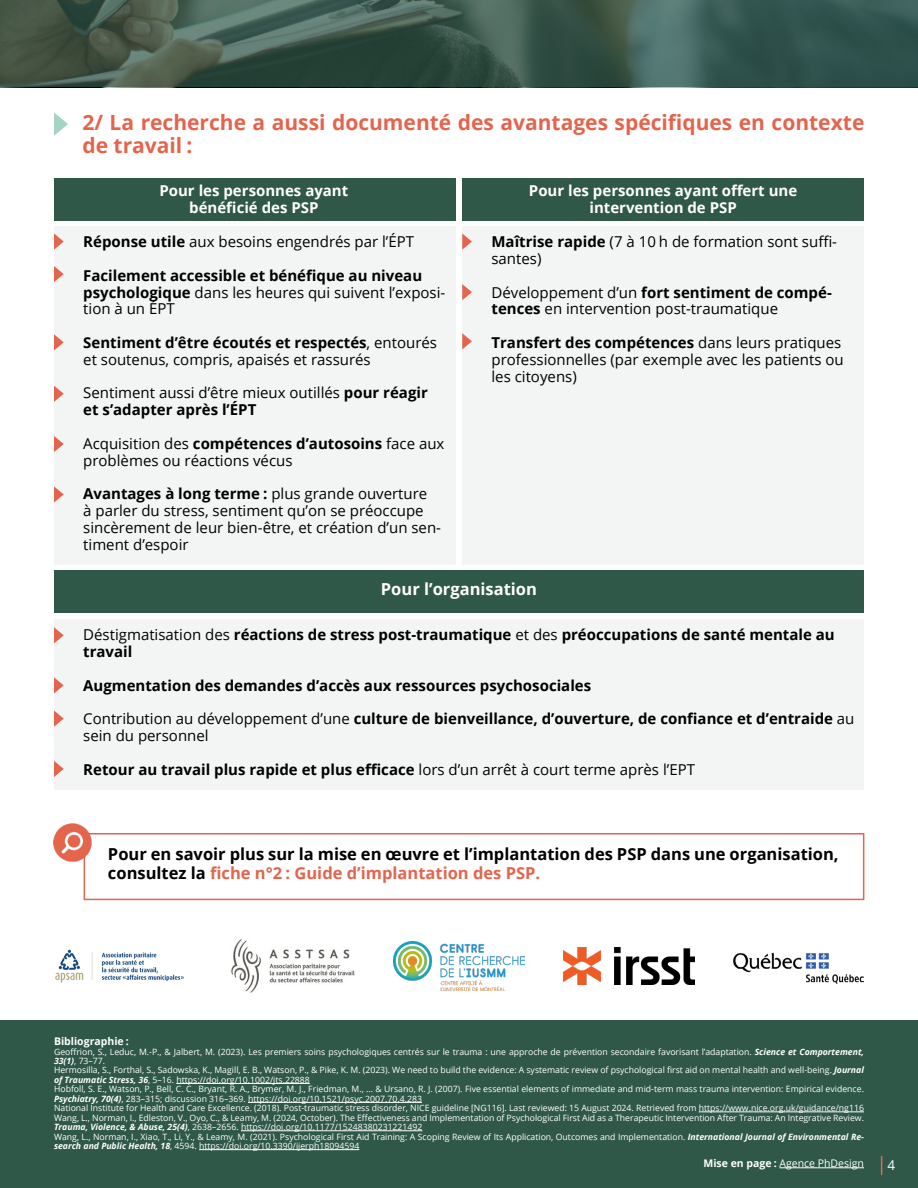
<style>
.page{position:relative;width:918px;height:1188px;background:#fff}
.page>*{position:absolute;margin:0;border:0;box-sizing:border-box;transform-origin:0 0}
.t1{font:700 21px/22.5px "Open Sans";color:#e4644c}
.t2{font:700 16.5px/19.5px "Open Sans";color:#000}
.t3{font:700 16.5px "Open Sans";color:#fff}
.t4{font:15px/16.8px "Open Sans";color:#000}
.t5{font:700 15px/16.8px "Open Sans";color:#000}
.t6{font:700 15px/16.5px "Open Sans";color:#fff;text-align:center}
.t7{font:13.5px "Open Sans";color:#fff}
.t8{font:10.5px "Open Sans";color:#fff}
.t9{font:700 10.5px "Open Sans";color:#fff}
.t10{font:8.7px/9.4px "Open Sans";color:#fff}
.s1{font-weight:700}
.s2{font-weight:400}
.s3{color:#e4644c}
.s4{font-weight:700;font-style:italic}
</style>
<div class="page">
<div style="left:0;top:1021px;width:918px;height:167px;background:#2f5849"></div>
<div style="left:54px;top:226px;width:402px;height:338px;background:#f2f5f4"></div>
<div style="left:54px;top:178px;width:402px;height:42px;background:#2f5849"></div>
<div style="left:462px;top:178px;width:402px;height:42px;background:#2f5849"></div>
<svg style="left:54px;top:233px;width:10px;height:17px"></svg>
<svg style="left:54px;top:266px;width:10px;height:16px"></svg>
<svg style="left:54px;top:334px;width:10px;height:17px"></svg>
<svg style="left:54px;top:386px;width:10px;height:16px"></svg>
<svg style="left:54px;top:436px;width:10px;height:16px"></svg>
<svg style="left:54px;top:486px;width:10px;height:17px"></svg>
<div style="left:462px;top:226px;width:402px;height:338px;background:#f2f5f4"></div>
<svg style="left:462px;top:233px;width:10px;height:17px"></svg>
<svg style="left:462px;top:284px;width:10px;height:16px"></svg>
<svg style="left:462px;top:333px;width:10px;height:16px"></svg>
<div style="left:54px;top:570px;width:810px;height:43px;background:#2f5849"></div>
<div style="left:54px;top:619px;width:810px;height:170px;background:#f2f5f4"></div>
<svg style="left:54px;top:627px;width:10px;height:16px"></svg>
<svg style="left:54px;top:677px;width:10px;height:17px"></svg>
<svg style="left:54px;top:711px;width:10px;height:16px"></svg>
<svg style="left:54px;top:761px;width:10px;height:16px"></svg>
<img style="left:55px;top:949px;width:129px;height:34px">
<img style="left:231px;top:939px;width:123px;height:53px">
<img style="left:394px;top:942px;width:130px;height:48px">
<img style="left:564px;top:947px;width:130px;height:38px">
<img style="left:734px;top:952px;width:130px;height:31px">
<hr style="left:176px;top:1083px;width:134px;height:1px;background:#fff">
<hr style="left:248px;top:1102px;width:174px;height:1px;background:#fff">
<hr style="left:699px;top:1112px;width:165px;height:1px;background:#fff">
<hr style="left:241px;top:1130px;width:181px;height:1px;background:#fff">
<hr style="left:199px;top:1149px;width:160px;height:1px;background:#fff">
<hr style="left:779px;top:1168px;width:85px;height:1px;background:#fff">
<div style="left:84px;top:833px;width:780px;height:67px;border:2px solid #e4644c"></div>
<img style="left:54px;top:824px;width:38px;height:38px">
<svg style="left:0;top:0;width:918px;height:87px;background:#3c574d"></svg>
<svg style="left:881px;top:1156px;width:1px;height:19px"></svg>
<svg style="left:54px;top:112px;width:14px;height:24px"></svg>
<h1 class="t1" style="left:82px;top:111px;width:783px">2/ La recherche a aussi documenté des avantages spécifiques en contexte de travail :</h1>
<h3 class="t6" style="left:159px;top:182px;width:190px">Pour les personnes ayant bénéficié des PSP</h3>
<h3 class="t6" style="left:529px;top:182px;width:270px">Pour les personnes ayant offert une intervention de PSP</h3>
<h3 class="t4" style="left:83px;top:233px;width:332px"><span class="s1">Réponse utile</span> aux besoins engendrés par l’ÉPT</h3>
<h3 class="t5" style="left:83px;top:267px;width:364px">Facilement accessible et bénéfique au niveau psychologique <span class="s2">dans les heures qui suivent l’exposi&shy;tion à un ÉPT</span></h3>
<h3 class="t4" style="left:83px;top:334px;width:355px"><span class="s1">Sentiment d’être écoutés et respectés</span>, entourés et soutenus, compris, apaisés et rassurés</h3>
<h3 class="t4" style="left:83px;top:384px;width:346px">Sentiment aussi d’être mieux outillés <span class="s1">pour réagir et s’adapter après l’ÉPT</span></h3>
<h3 class="t4" style="left:83px;top:435px;width:363px">Acquisition des <span class="s1">compétences d’autosoins</span> face aux problèmes ou réactions vécus</h3>
<h3 class="t4" style="left:83px;top:485px;width:359px"><span class="s1">Avantages à long terme :</span> plus grande ouverture<br>à parler du stress, sentiment qu’on se préoccupe sincèrement de leur bien-être, et création d’un sen&shy;timent d’espoir</h3>
<h3 class="t4" style="left:492px;top:233px;width:347px"><span class="s1">Maîtrise rapide</span> (7 à 10 h de formation sont suffi&shy;santes)</h3>
<h3 class="t4" style="left:492px;top:283px;width:342px">Développement d’un <span class="s1">fort sentiment de compé&shy;tences</span> en intervention post-traumatique</h3>
<h3 class="t4" style="left:492px;top:334px;width:354px"><span class="s1">Transfert des compétences</span> dans leurs pratiques professionnelles (par exemple avec les patients ou les citoyens)</h3>
<h2 class="t3" style="left:381px;top:577px;width:158px">Pour l’organisation</h2>
<h3 class="t5" style="left:83px;top:626px;width:753px"><span class="s2">Déstigmatisation des</span> réactions de stress post-traumatique <span class="s2">et des</span> préoccupations de santé mentale au travail</h3>
<h3 class="t5" style="left:83px;top:677px;width:509px">Augmentation des demandes d’accès aux ressources psychosociales</h3>
<h3 class="t5" style="left:83px;top:710px;width:773px"><span class="s2">Contribution au développement d’une</span> culture de bienveillance, d’ouverture, de confiance et d’entraide <span class="s2">au sein du personnel</span></h3>
<h3 class="t5" style="left:83px;top:761px;width:613px">Retour au travail plus rapide et plus efficace <span class="s2">lors d’un arrêt à court terme après l’EPT</span></h3>
<h2 class="t2" style="left:108px;top:843px;width:732px">Pour en savoir plus sur la mise en œuvre et l’implantation des PSP dans une organisation, consultez la <span class="s3">fiche n°2 : Guide d’implantation des PSP.</span></h2>
<p class="t9" style="left:54px;top:1034px;width:76px">Bibliographie :</p>
<p class="t10" style="left:54px;top:1046px;width:812px">Geoffrion, S., Leduc, M.-P., &amp; Jalbert, M. (2023). Les premiers soins psychologiques centrés sur le trauma : une approche de prévention secondaire favorisant l’adaptation. <span class="s4">Science et Comportement, 33(1)</span>, 73–77.<br>Hermosilla, S., Forthal, S., Sadowska, K., Magill, E. B., Watson, P., &amp; Pike, K. M. (2023). We need to build the evidence: A systematic review of psychological first aid on mental health and well-being. <span class="s4">Journal of Traumatic Stress, 36</span>, 5–16. https://doi.org/10.1002/jts.22888<br>Hobfoll, S. E., Watson, P., Bell, C. C., Bryant, R. A., Brymer, M. J., Friedman, M., ... &amp; Ursano, R. J. (2007). Five essential elements of immediate and mid-term mass trauma intervention: Empirical evidence.<br><span class="s4">Psychiatry, 70(4)</span>, 283–315; discussion 316–369. https://doi.org/10.1521/psyc.2007.70.4.283<br>National Institute for Health and Care Excellence. (2018). Post-traumatic stress disorder, NICE guideline [NG116]. Last reviewed: 15 August 2024. Retrieved from https://www.nice.org.uk/guidance/ng116<br>Wang, L., Norman, I., Edleston, V., Oyo, C., &amp; Leamy, M. (2024, October). The Effectiveness and Implementation of Psychological First Aid as a Therapeutic Intervention After Trauma: An Integrative Review.<br><span class="s4">Trauma, Violence, &amp; Abuse, 25(4)</span>, 2638–2656. https://doi.org/10.1177/15248380231221492<br>Wang, L., Norman, I., Xiao, T., Li, Y., &amp; Leamy, M. (2021). Psychological First Aid Training: A Scoping Review of Its Application, Outcomes and Implementation. <span class="s4">International Journal of Environmental Re&shy;search and Public Health, 18</span>, 4594. https://doi.org/10.3390/ijerph18094594</p>
<p class="t8" style="left:703px;top:1156px;width:162px"><span class="s1">Mise en page :</span> Agence PhDesign</p>
<h3 class="t7" style="left:887px;top:1156px;width:9px">4</h3>
</div>
